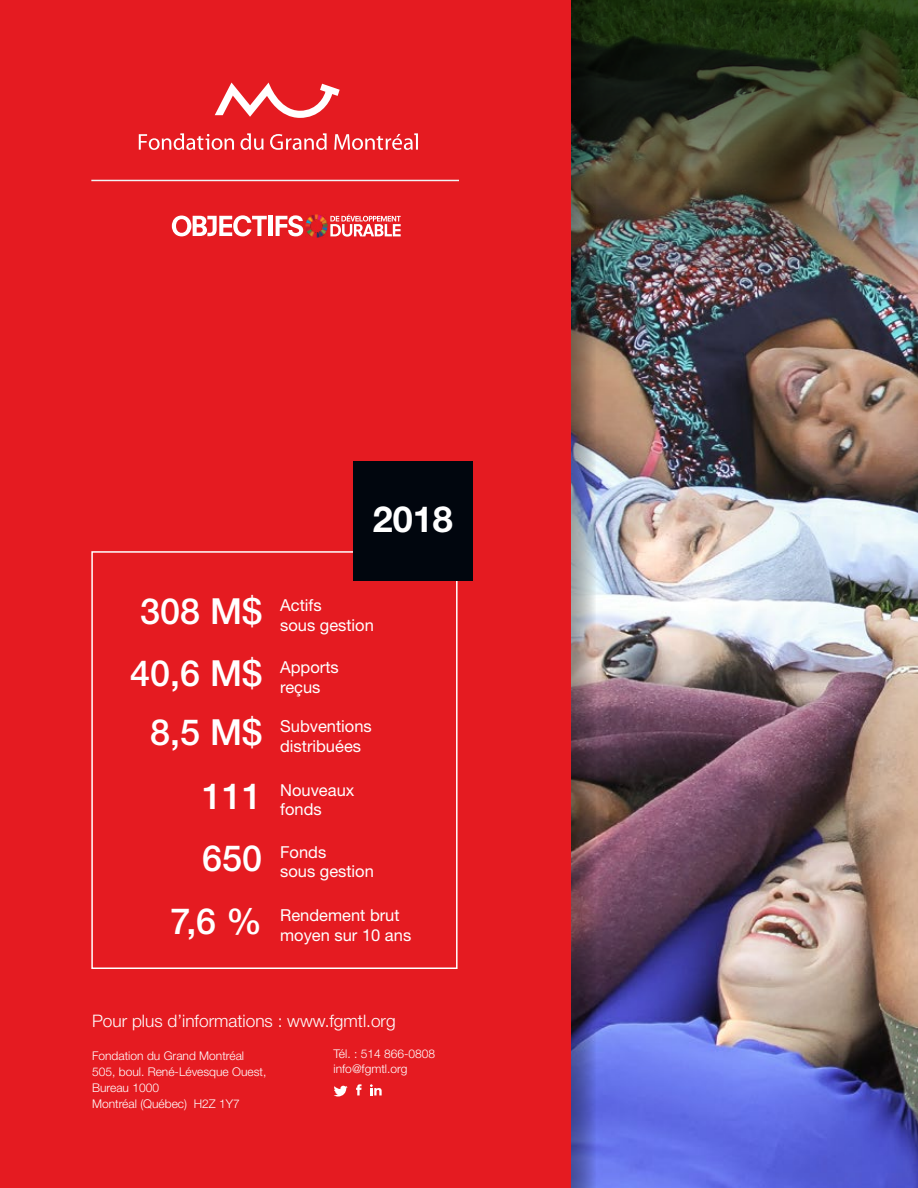
<style>
.page{position:relative;width:918px;height:1188px;background:#fff}
.page>*{position:absolute;margin:0;border:0;box-sizing:border-box;transform-origin:0 0}
.t1{font:500 36px "Helvetica Neue LT Std";color:#fff}
.t2{font:700 36px "Helvetica Neue LT Std";color:#fff}
.t3{font:300 17.25px "Helvetica Neue LT Std";color:#fff}
.t4{font:16.5px/19.8px "Helvetica Neue LT Std";color:#fff}
.t5{font:300 12px/16px "Helvetica Neue LT Std";color:#fff}
</style>
<div class="page">
<img style="left:596px;top:365px;width:322px;height:823px">
<img style="left:596px;top:0;width:322px;height:365px">
<img style="left:570px;top:0;width:26px;height:1188px">
<div style="left:0;top:0;width:570px;height:1188px;background:#e51b21"></div>
<svg style="left:240px;top:133px;width:24px;height:17px"></svg>
<svg style="left:139px;top:133px;width:95px;height:17px"></svg>
<svg style="left:270px;top:133px;width:57px;height:17px"></svg>
<svg style="left:334px;top:133px;width:84px;height:17px"></svg>
<svg style="left:215px;top:83px;width:125px;height:35px"></svg>
<svg style="left:356px;top:1084px;width:6px;height:11px"></svg>
<svg style="left:370px;top:1084px;width:12px;height:11px"></svg>
<svg style="left:334px;top:1086px;width:14px;height:10px"></svg>
<div style="left:91px;top:551px;width:367px;height:418px;border:2px solid #fff"></div>
<div style="left:353px;top:461px;width:120px;height:120px;background:#01060e"></div>
<hr style="left:91px;top:180px;width:368px;height:1px;background:#f2f3f4">
<svg style="left:330px;top:215px;width:71px;height:22px"></svg>
<img style="left:305px;top:215px;width:23px;height:22px">
<div style="left:268px;top:216px;width:5px;height:20px;background:#fff"></div>
<svg style="left:276px;top:215px;width:27px;height:21px"></svg>
<svg style="left:172px;top:215px;width:95px;height:21px"></svg>
<p class="t2" style="left:373px;top:497px;width:82px">2018</p>
<p class="t1" style="left:140px;top:590px;width:124px">308 M$</p>
<p class="t1" style="left:130px;top:652px;width:134px">40,6 M$</p>
<p class="t1" style="left:150px;top:711px;width:114px">8,5 M$</p>
<p class="t4" style="left:280px;top:595px;width:43px">Actifs</p>
<p class="t4" style="left:280px;top:615px;width:95px">sous gestion</p>
<p class="t4" style="left:280px;top:657px;width:60px">Apports</p>
<p class="t4" style="left:280px;top:677px;width:42px">reçus</p>
<p class="t4" style="left:280px;top:716px;width:93px">Subventions</p>
<p class="t4" style="left:280px;top:736px;width:82px">distribuées</p>
<p class="t1" style="left:202px;top:774px;width:62px">111</p>
<p class="t4" style="left:280px;top:780px;width:76px">Nouveaux fonds</p>
<p class="t1" style="left:202px;top:836px;width:62px">650</p>
<p class="t4" style="left:280px;top:842px;width:48px">Fonds</p>
<p class="t4" style="left:280px;top:861px;width:95px">sous gestion</p>
<p class="t1" style="left:171px;top:900px;width:93px">7,6 %</p>
<p class="t4" style="left:280px;top:905px;width:121px">Rendement brut</p>
<p class="t4" style="left:280px;top:925px;width:133px">moyen sur 10 ans</p>
<p class="t3" style="left:92px;top:1011px;width:305px">Pour plus d’informations : www.fgmtl.org</p>
<p class="t5" style="left:92px;top:1047px;width:154px">Fondation du Grand Montréal</p>
<p class="t5" style="left:92px;top:1063px;width:176px">505, boul. René-Lévesque Ouest,<br>Bureau 1000</p>
<p class="t5" style="left:92px;top:1095px;width:149px">Montréal (Québec) H2Z 1Y7</p>
<p class="t5" style="left:334px;top:1046px;width:103px">Tél. : 514 866-0808</p>
<p class="t5" style="left:334px;top:1060px;width:76px">info@fgmtl.org</p>
</div>
